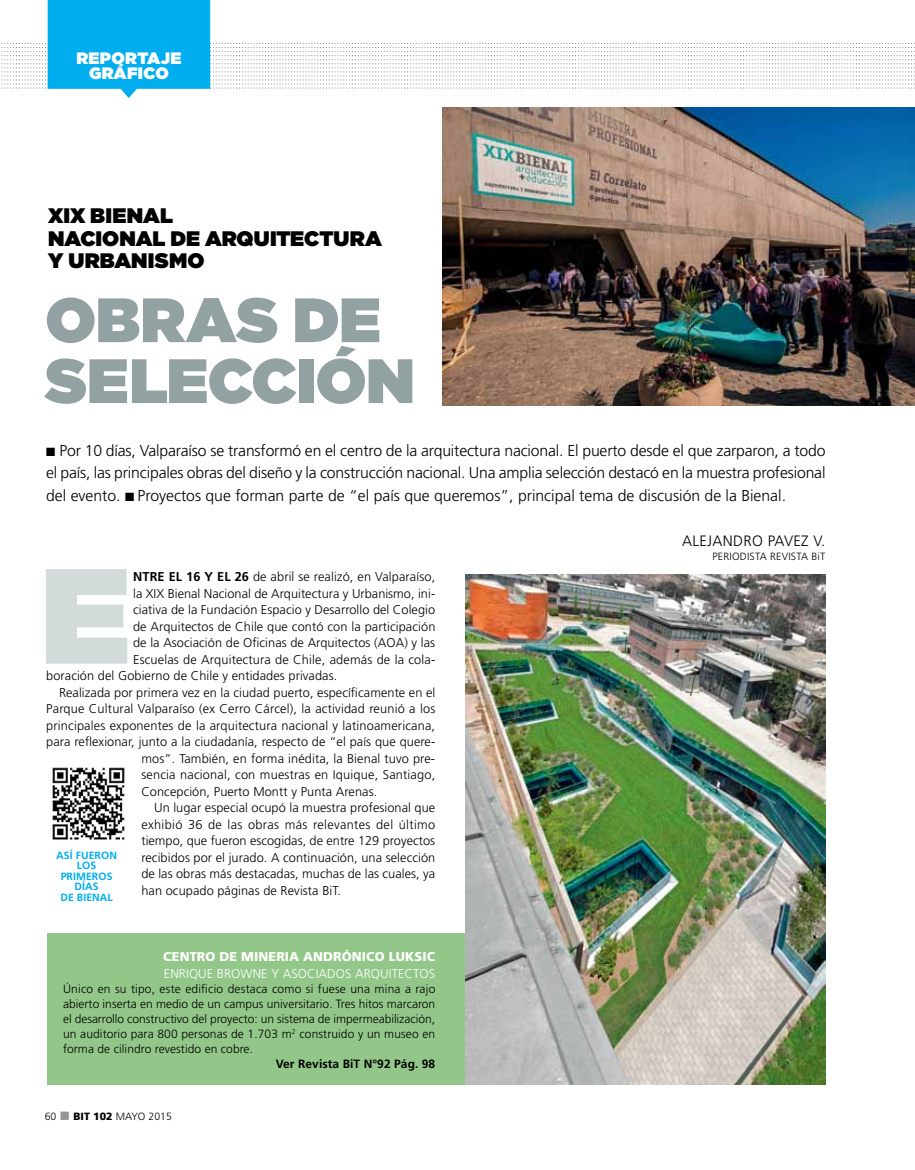
<style>
.page{position:relative;width:915px;height:1170px;background:#fff}
.page>*{position:absolute;margin:0;border:0;box-sizing:border-box;transform-origin:0 0}
.t1{font:900 135px "Gotham";color:#cdd6d6}
.t2{font:900 62.4px/60.9px "Gotham";letter-spacing:-.005em;color:#92a1a2}
.t3{font:900 21px/22.5px "Gotham";color:#000}
.t4{font:900 16.5px/15px "Gotham";letter-spacing:.02em;color:#fff;text-align:center}
.t5{font:300 15.75px/22.5px "Frutiger";color:#000;text-align:justify}
.t6{font:300 15px "Frutiger";letter-spacing:.02em;color:#000}
.t7{font:300 12.75px/16.5px "Frutiger";letter-spacing:.005em;color:#000;text-align:justify}
.t8{font:300 12.75px "Frutiger";letter-spacing:.025em;color:#000}
.t9{font:300 12.75px "Frutiger";letter-spacing:.005em;color:#fff}
.t10{font:900 12.75px "Frutiger";letter-spacing:.005em;color:#fff}
.t11{font:300 12px/15px "Frutiger";letter-spacing:.005em;color:#000;text-align:justify}
.t12{font:700 12px "Frutiger";letter-spacing:.005em;color:#000}
.t13{font:300 10.5px "Frutiger";letter-spacing:.02em;color:#000}
.t14{font:700 10.5px/10.5px "Frutiger";letter-spacing:.005em;color:#00aeef;text-align:center}
.s1{font-weight:700}
.s2{color:#939598}
.s3{font-weight:900}
</style>
<div class="page">
<div style="left:47px;top:933px;width:463px;height:151px;background:#93c789"></div>
<img style="left:442px;top:107px;width:472px;height:298px">
<svg style="left:1px;top:0;width:911px;height:98px"></svg>
<img style="left:465px;top:574px;width:360px;height:510px">
<img style="left:52px;top:767px;width:73px;height:73px">
<p class="t4" style="left:76px;top:50px;width:105px">REPORTAJE<br>GRÁFICO</p>
<h3 class="t3" style="left:48px;top:204px;width:335px">XIX BIENAL<br>NACIONAL DE ARQUITECTURA<br>Y URBANISMO</h3>
<h2 class="t2" style="left:45px;top:288px;width:371px">OBRAS DE<br>SELECCIÓN</h2>
<p class="t5" style="left:46px;top:439px;width:780px">■ Por 10 días, Valparaíso se transformó en el centro de la arquitectura nacional. El puerto desde el que zarparon, a todo el país, las principales obras del diseño y la construcción nacional. Una amplia selección destacó en la muestra profesional del evento. ■ Proyectos que forman parte de “el país que queremos”, principal tema de discusión de la Bienal.</p>
<h1 class="t1" style="left:40px;top:519px;width:91px">E</h1>
<p class="t7" style="left:133px;top:568px;width:304px"><span class="s1">NTRE EL 16 Y EL 26</span> de abril se realizó, en Valparaíso, la XIX Bienal Nacional de Arquitectura y Urbanismo, ini&shy;ciativa de la Fundación Espacio y Desarrollo del Colegio de Arquitectos de Chile que contó con la participación de la Asociación de Oficinas de Arquitectos (AOA</p>
<p class="t7" style="left:404px;top:634px;width:32px">) y las</p>
<p class="t7" style="left:133px;top:651px;width:303px">Escuelas de Arquitectura de Chile, además de la cola-</p>
<p class="t7" style="left:46px;top:667px;width:292px">boración del Gobierno de Chile y entidades privadas.</p>
<p class="t7" style="left:59px;top:684px;width:377px">Realizada por primera vez en la ciudad puerto, específicamente en el</p>
<p class="t7" style="left:46px;top:700px;width:390px">Parque Cultural Valparaíso (ex Cerro Cárcel), la actividad reunió a los</p>
<p class="t7" style="left:46px;top:717px;width:390px">principales exponentes de la arquitectura nacional y latinoamericana,</p>
<p class="t7" style="left:46px;top:733px;width:390px">para reflexionar, junto a la ciudadanía, respecto de “el país que quere-</p>
<p class="t7" style="left:141px;top:750px;width:295px">mos”. También, en forma inédita, la Bienal tuvo pre-</p>
<p class="t7" style="left:141px;top:766px;width:295px">sencia nacional, con muestras en Iquique, Santiago,</p>
<p class="t7" style="left:141px;top:783px;width:237px">Concepción, Puerto Montt y Punta Arenas.</p>
<p class="t7" style="left:154px;top:799px;width:282px">Un lugar especial ocupó la muestra profesional que</p>
<p class="t8" style="left:141px;top:817px;width:295px">exhibió 36 de las obras más relevantes del último</p>
<p class="t7" style="left:141px;top:832px;width:295px">tiempo, que fueron escogidas, de entre 129 proyectos</p>
<p class="t7" style="left:141px;top:849px;width:295px">recibidos por el jurado. A continuación, una selección</p>
<p class="t7" style="left:141px;top:865px;width:295px">de las obras más destacadas, muchas de las cuales, ya</p>
<p class="t7" style="left:141px;top:882px;width:201px">han ocupado páginas de Revista BiT.</p>
<p class="t14" style="left:56px;top:849px;width:62px">ASÍ FUERON<br>LOS<br>PRIMEROS<br>DÍAS<br>DE BIENAL</p>
<p class="t10" style="left:163px;top:948px;width:266px">CENTRO DE MINERIA ANDRÓNICO LUKSIC</p>
<p class="t9" style="left:164px;top:965px;width:273px">Enriqu e Browne y Asoc iados Arqu itectos</p>
<p class="t11" style="left:63px;top:980px;width:373px">Único en su tipo, este edificio destaca como si fuese una mina a rajo abierto inserta en medio de un campus universitario. Tres hitos marcaron el desarrollo constructivo del proyecto: un sistema de impermeabilización, un auditorio para 800 personas de 1.703 m<sup>2</sup> construido y un museo en forma de cilindro revestido en cobre.</p>
<p class="t12" style="left:276px;top:1056px;width:161px">VER REVISTA BIT N°92 PÁG. 98</p>
<p class="t13" style="left:45px;top:1109px;width:129px">60 <span class="s2">■</span> <span class="s3">BIT 102</span> mayo 2015</p>
<p class="t6" style="left:682px;top:532px;width:144px">Alejandro Pavez V.</p>
<p class="t13" style="left:712px;top:550px;width:114px">periodista revista BiT</p>
</div>
